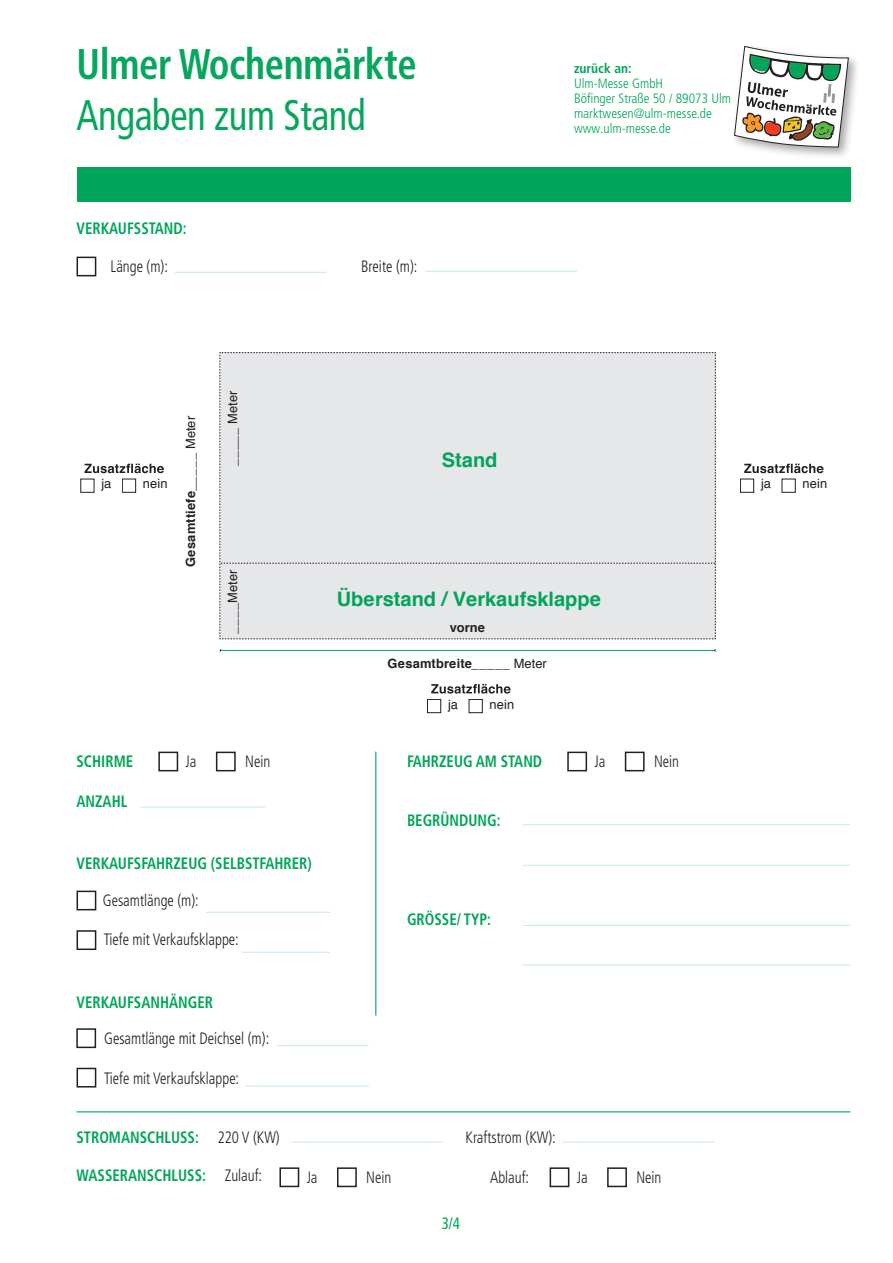
<style>
.page{position:relative;width:893px;height:1263px;background:#fff}
.page>*{position:absolute;margin:0;border:0;box-sizing:border-box;transform-origin:0 0}
.t1{font:700 condensed 42.9px "Frutiger LT Pro";letter-spacing:-.01em;color:#00a559;scale:.9 1}
.t2{font:condensed 42.9px "Frutiger LT Pro";letter-spacing:-.01em;color:#00a559;scale:.9 1}
.t3{font:700 19.95px "Helvetica";color:#00a559}
.t4{font:700 condensed 16.5px "Frutiger LT Pro";color:#00a559;scale:.9 1}
.t5{font:300 condensed 16.5px "Frutiger LT Pro";color:#231f20;scale:.9 1}
.t6{font:condensed 16.5px "Frutiger LT Pro";color:#00a559;scale:.9 1}
.t7{font:300 condensed 13.5px/15px "Frutiger LT Pro";color:#00a559}
.t8{font:700 condensed 13.5px "Frutiger LT Pro";color:#00a559}
.t9{font:700 12.9px "Helvetica";letter-spacing:.015em;color:#231f20}
.t10{font:12.9px "Helvetica";letter-spacing:.005em;color:#231f20}
.s1{font-weight:400}
.s2{font-weight:300;color:#231f20}
</style>
<div class="page">
<div style="left:77px;top:167px;width:773px;height:35px;background:#00a559"></div>
<hr style="left:175px;top:272px;width:152px;height:1px;background:#00a559">
<hr style="left:425px;top:271px;width:152px;height:1px;background:#00a559">
<hr style="left:523px;top:824px;width:327px;height:1px;background:#00a559">
<hr style="left:523px;top:865px;width:327px;height:1px;background:#00a559">
<hr style="left:523px;top:925px;width:327px;height:1px;background:#00a559">
<hr style="left:523px;top:964px;width:327px;height:1px;background:#00a559">
<div style="left:77px;top:257px;width:19px;height:19px;border:2px solid #231f20"></div>
<hr style="left:206px;top:912px;width:125px;height:1px;background:#00a559">
<hr style="left:242px;top:952px;width:88px;height:1px;background:#00a559">
<hr style="left:140px;top:806px;width:125px;height:2px;background:#00a559">
<hr style="left:245px;top:1085px;width:124px;height:1px;background:#00a559">
<hr style="left:277px;top:1045px;width:92px;height:1px;background:#00a559">
<hr style="left:77px;top:1111px;width:773px;height:1px;background:#00a559">
<hr style="left:375px;top:752px;width:1px;height:263px;background:#00a559">
<div style="left:77px;top:891px;width:19px;height:19px;border:2px solid #231f20"></div>
<div style="left:77px;top:930px;width:19px;height:20px;border:2px solid #231f20"></div>
<div style="left:77px;top:1068px;width:19px;height:19px;border:2px solid #231f20"></div>
<div style="left:76px;top:1028px;width:20px;height:20px;border:2px solid #231f20"></div>
<hr style="left:291px;top:1141px;width:152px;height:2px;background:#00a559">
<hr style="left:562px;top:1141px;width:152px;height:2px;background:#00a559">
<div style="left:279px;top:1167px;width:20px;height:20px;border:2px solid #231f20"></div>
<div style="left:550px;top:1167px;width:19px;height:20px;border:2px solid #231f20"></div>
<div style="left:337px;top:1167px;width:20px;height:20px;border:2px solid #231f20"></div>
<div style="left:607px;top:1167px;width:20px;height:20px;border:2px solid #231f20"></div>
<div style="left:567px;top:752px;width:20px;height:19px;border:2px solid #231f20"></div>
<div style="left:158px;top:752px;width:20px;height:19px;border:2px solid #231f20"></div>
<div style="left:625px;top:752px;width:20px;height:19px;border:2px solid #231f20"></div>
<div style="left:216px;top:752px;width:20px;height:19px;border:2px solid #231f20"></div>
<div style="left:220px;top:352px;width:496px;height:288px;background:#e6e7e9"></div>
<hr style="left:220px;top:650px;width:495px;height:1px;background:#00a559">
<svg style="left:85px;top:464px;width:79px;height:9px"></svg>
<div style="left:122px;top:479px;width:14px;height:13px;border:1px solid #231f20"></div>
<svg style="left:431px;top:684px;width:80px;height:10px"></svg>
<div style="left:427px;top:699px;width:14px;height:14px;border:1px solid #231f20"></div>
<div style="left:469px;top:699px;width:13px;height:14px;border:1px solid #231f20"></div>
<svg style="left:744px;top:464px;width:79px;height:9px"></svg>
<div style="left:740px;top:479px;width:14px;height:13px;border:1px solid #231f20"></div>
<div style="left:731px;top:43px;width:130px;height:117px;background:#231f20;opacity:.4"></div>
<svg style="left:734px;top:46px;width:115px;height:101px"></svg>
<h1 class="t1" style="left:77px;top:39px;width:379px">Ulmer Wochenmärkte</h1>
<h1 class="t2" style="left:77px;top:91px;width:323px">Angaben zum Stand</h1>
<p class="t4" style="left:77px;top:219px;width:124px">VERKAUFSSTAND:</p>
<p class="t5" style="left:111px;top:257px;width:65px">Länge (m):</p>
<p class="t5" style="left:361px;top:257px;width:64px">Breite (m):</p>
<p class="t8" style="left:574px;top:60px;width:59px">zurück an:</p>
<p class="t7" style="left:574px;top:76px;width:159px">Ulm-Messe GmbH<br>Böfinger Straße 50 / 89073 Ulm marktwesen@ulm-messe.de www.ulm-messe.de</p>
<p class="t10" style="left:101px;top:474px;width:12px">ja</p>
<p class="t10" style="left:143px;top:474px;width:26px">nein</p>
<p class="t4" style="left:77px;top:751px;width:64px">SCHIRME</p>
<p class="t4" style="left:77px;top:791px;width:58px">ANZAHL</p>
<p class="t9" style="left:180px;top:567px;width:152px;rotate:-90deg">Gesamttiefe<span class="s1">_____ Meter</span></p>
<p class="t10" style="left:223px;top:466px;width:77px;rotate:-90deg">_____ Meter</p>
<p class="t10" style="left:223px;top:634px;width:66px;rotate:-90deg">____Meter</p>
<p class="t3" style="left:442px;top:444px;width:57px">Stand</p>
<p class="t3" style="left:337px;top:583px;width:266px">Überstand / Verkaufsklappe</p>
<p class="t9" style="left:450px;top:617px;width:37px">vorne</p>
<p class="t9" style="left:388px;top:653px;width:161px">Gesamtbreite<span class="s1">_____ Meter</span></p>
<p class="t10" style="left:448px;top:694px;width:12px">ja</p>
<p class="t10" style="left:490px;top:694px;width:26px">nein</p>
<p class="t5" style="left:186px;top:752px;width:14px">Ja</p>
<p class="t5" style="left:245px;top:752px;width:29px">Nein</p>
<p class="t5" style="left:594px;top:752px;width:14px">Ja</p>
<p class="t5" style="left:654px;top:752px;width:29px">Nein</p>
<p class="t4" style="left:407px;top:751px;width:152px">FAHRZEUG AM STAND</p>
<p class="t4" style="left:407px;top:811px;width:106px">BEGRÜNDUNG:</p>
<p class="t4" style="left:77px;top:853px;width:263px">VERKAUFSFAHRZEUG (SELBSTFAHRER)</p>
<p class="t5" style="left:103px;top:890px;width:108px">Gesamtlänge (m):</p>
<p class="t5" style="left:104px;top:930px;width:152px">Tiefe mit Verkaufsklappe:</p>
<p class="t4" style="left:77px;top:992px;width:153px">VERKAUFSANHÄNGER</p>
<p class="t5" style="left:104px;top:1029px;width:185px">Gesamtlänge mit Deichsel (m):</p>
<p class="t5" style="left:104px;top:1068px;width:152px">Tiefe mit Verkaufsklappe:</p>
<p class="t4" style="left:407px;top:910px;width:95px">GRÖSSE/ TYP:</p>
<p class="t4" style="left:77px;top:1128px;width:227px">STROMANSCHLUSS: <span class="s2">220 V (KW)</span></p>
<p class="t4" style="left:77px;top:1166px;width:208px">WASSERANSCHLUSS: <span class="s2">Zulauf:</span></p>
<p class="t5" style="left:466px;top:1128px;width:102px">Kraftstrom (KW):</p>
<p class="t5" style="left:307px;top:1167px;width:14px">Ja</p>
<p class="t5" style="left:366px;top:1167px;width:29px">Nein</p>
<p class="t5" style="left:490px;top:1167px;width:45px">Ablauf:</p>
<p class="t5" style="left:577px;top:1167px;width:14px">Ja</p>
<p class="t5" style="left:636px;top:1167px;width:29px">Nein</p>
<p class="t6" style="left:442px;top:1214px;width:22px">3/4</p>
<p class="t10" style="left:761px;top:474px;width:12px">ja</p>
<p class="t10" style="left:803px;top:474px;width:26px">nein</p>
</div>
